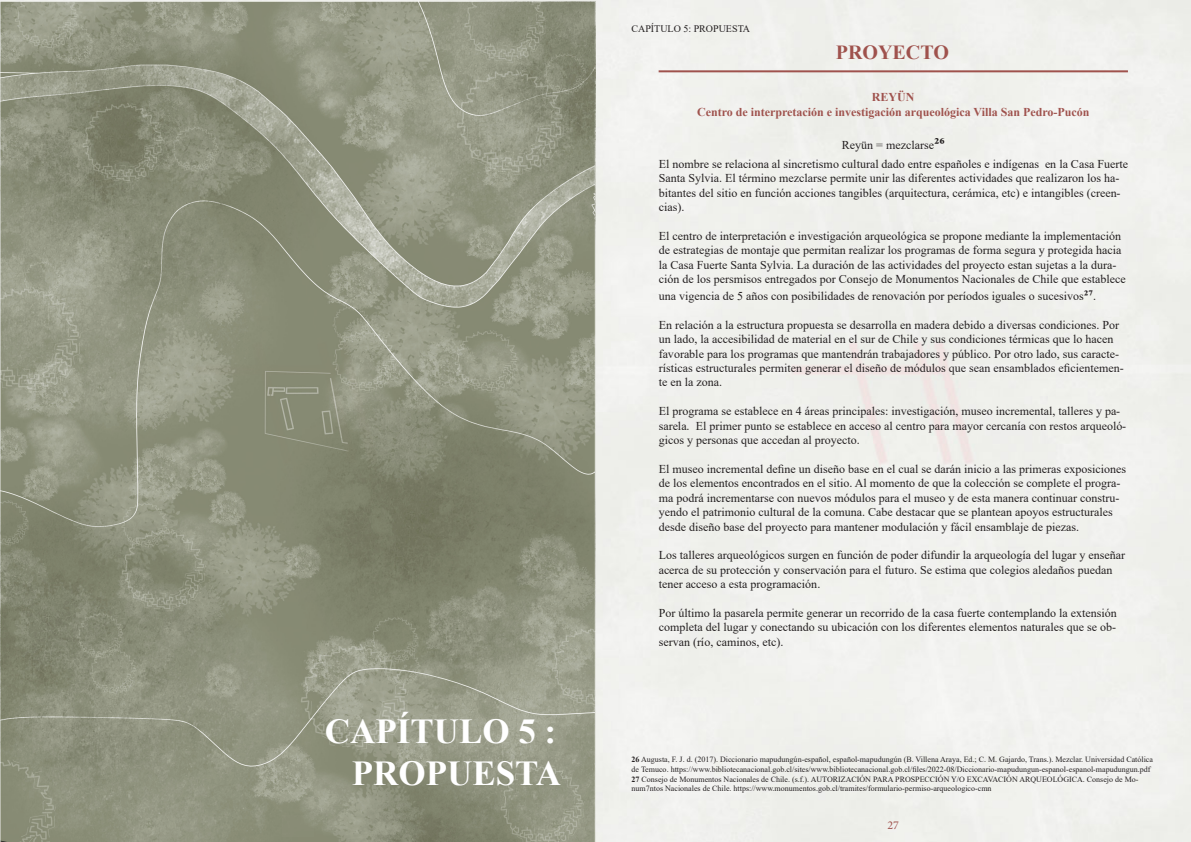
<style>
.page{position:relative;width:1191px;height:842px;background:#fff}
.page>*{position:absolute;margin:0;border:0;box-sizing:border-box;transform-origin:0 0}
.t1{font:700 35px "Times New Roman";color:#fff}
.t2{font:700 20px "Times New Roman";color:#9f524d}
.t3{font:12px/14.4px "Times New Roman";color:#231f20}
.t4{font:700 12px "Times New Roman";color:#9f524d}
.t5{font:12px "Minion Pro";color:#9f524d}
.t6{font:10px "Times New Roman";color:#231f20}
.t7{font:8px/9.6px "Times New Roman";color:#231f20}
.s1{font-weight:700;font-size:16px}
.s2{font-weight:700;font-size:14px}
.s3{font-weight:700}
</style>
<div class="page">
<img style="left:0;top:1px;width:595px;height:841px">
<hr style="left:658px;top:70px;width:470px;height:2px;background:#9f524d">
<p class="t1" style="left:325px;top:706px;width:233px">CAPÍTULO 5 :</p>
<p class="t1" style="left:352px;top:748px;width:211px">PROPUESTA</p>
<p class="t6" style="left:631px;top:22px;width:120px">CAPÍTULO 5: PROPUESTA</p>
<p class="t2" style="left:836px;top:38px;width:114px">PROYECTO</p>
<p class="t4" style="left:872px;top:89px;width:44px">REYÜN</p>
<p class="t4" style="left:697px;top:103px;width:394px">Centro de interpretación e investigación arqueológica Villa San Pedro-Pucón</p>
<p class="t3" style="left:842px;top:138px;width:104px">Reyün = mezclarse<span class="s1">26</span></p>
<p class="t3" style="left:658px;top:156px;width:471px">El nombre se relaciona al sincretismo cultural dado entre españoles e indígenas en la Casa Fuerte Santa Sylvia. El término mezclarse permite unir las diferentes actividades que realizaron los ha&shy;bitantes del sitio en función acciones tangibles (arquitectura, cerámica, etc) e intangibles (creen&shy;cias).</p>
<p class="t3" style="left:658px;top:228px;width:468px">El centro de interpretación e investigación arqueológica se propone mediante la implementación de estrategias de montaje que permitan realizar los programas de forma segura y protegida hacia la Casa Fuerte Santa Sylvia. La duración de las actividades del proyecto estan sujetas a la dura&shy;ción de los persmisos entregados por Consejo de Monumentos Nacionales de Chile que establece</p>
<p class="t3" style="left:658px;top:288px;width:439px">una vigencia de 5 años con posibilidades de renovación por períodos iguales o sucesivos<span class="s2">27</span>.</p>
<p class="t3" style="left:658px;top:317px;width:466px">En relación a la estructura propuesta se desarrolla en madera debido a diversas condiciones. Por un lado, la accesibilidad de material en el sur de Chile y sus condiciones térmicas que lo hacen favorable para los programas que mantendrán trabajadores y público. Por otro lado, sus caracte&shy;rísticas estructurales permiten generar el diseño de módulos que sean ensamblados eficientemen&shy;te en la zona.</p>
<p class="t3" style="left:658px;top:404px;width:469px">El programa se establece en 4 áreas principales: investigación, museo incremental, talleres y pa&shy;sarela. El primer punto se establece en acceso al centro para mayor cercanía con restos arqueoló&shy;gicos y personas que accedan al proyecto.</p>
<p class="t3" style="left:658px;top:461px;width:469px">El museo incremental define un diseño base en el cual se darán inicio a las primeras exposiciones de los elementos encontrados en el sitio. Al momento de que la colección se complete el progra&shy;ma podrá incrementarse con nuevos módulos para el museo y de esta manera continuar constru&shy;yendo el patrimonio cultural de la comuna. Cabe destacar que se plantean apoyos estructurales desde diseño base del proyecto para mantener modulación y fácil ensamblaje de piezas.</p>
<p class="t3" style="left:658px;top:548px;width:468px">Los talleres arqueológicos surgen en función de poder difundir la arqueología del lugar y enseñar acerca de su protección y conservación para el futuro. Se estima que colegios aledaños puedan tener acceso a esta programación.</p>
<p class="t3" style="left:658px;top:605px;width:459px;text-align:justify">Por último la pasarela permite generar un recorrido de la casa fuerte contemplando la extensión completa del lugar y conectando su ubicación con los diferentes elementos naturales que se ob&shy;servan (río, caminos, etc).</p>
<p class="t7" style="left:631px;top:755px;width:523px"><span class="s3">26</span> Augusta, F. J. d. (2017). Diccionario mapudungún-español, español-mapudungún (B. Villena Araya, Ed.; C. M. Gajardo, Trans.). Mezclar. Universidad Católica de Temuco. https://www.bibliotecanacional.gob.cl/sites/www.bibliotecanacional.gob.cl/files/2022-08/Diccionario-mapudungun-espanol-espanol-mapudungun.pdf</p>
<p class="t7" style="left:631px;top:774px;width:508px"><span class="s3">27</span> Consejo de Monumentos Nacionales de Chile. (s.f.). AUTORIZACIÓN PARA PROSPECCIÓN Y/O EXCAVACIÓN ARQUEOLÓGICA. Consejo de Mo&shy;num7ntos Nacionales de Chile. https://www.monumentos.gob.cl/tramites/formulario-permiso-arqueologico-cmn</p>
<p class="t5" style="left:887px;top:817px;width:13px">27</p>
</div>
